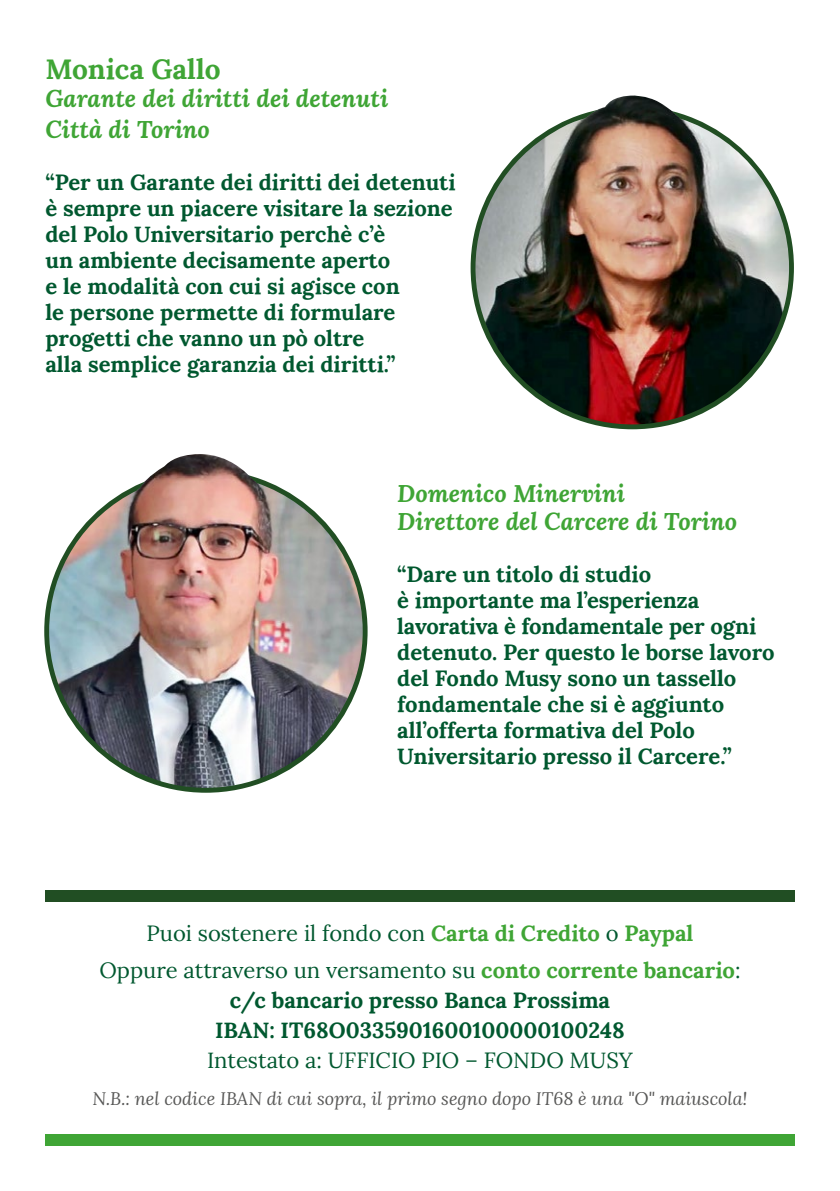
<style>
.page{position:relative;width:840px;height:1191px;background:#fff}
.page>*{position:absolute;margin:0;border:0;box-sizing:border-box;transform-origin:0 0}
.t1{font:700 28px "Lora";color:#3fa535}
.t2{font:italic 700 24px/31.2px "Lora";color:#3fa535}
.t3{font:700 22px/26px "Lora";color:#00582f}
.t4{font:22px/37.4px "Lora";color:#00582f;text-align:center}
.t5{font:italic 18px "Lora";color:#575756}
.s1{font-weight:700;color:#3fa535}
</style>
<div class="page">
<img style="left:475px;top:95px;width:313px;height:329px">
<img style="left:49px;top:454px;width:313px;height:334px">
<div style="left:45px;top:890px;width:749px;height:11px;background:#214e23"></div>
<div style="left:45px;top:1134px;width:749px;height:11px;background:#3fa535"></div>
<p class="t1" style="left:45px;top:45px;width:177px">Monica Gallo</p>
<p class="t2" style="left:45px;top:82px;width:344px">Garante dei diritti dei detenuti<br>Città di Torino</p>
<p class="t3" style="left:45px;top:167px;width:411px">“Per un Garante dei diritti dei detenuti è sempre un piacere visitare la sezione del Polo Universitario perchè c’è<br>un ambiente decisamente aperto<br>e le modalità con cui si agisce con<br>le persone permette di formulare progetti che vanno un pò oltre<br>alla semplice garanzia dei diritti.”</p>
<p class="t2" style="left:397px;top:479px;width:341px;line-height:28px">Domenico Minervini<br>Direttore del Carcere di Torino</p>
<p class="t3" style="left:397px;top:559px;width:378px">“Dare un titolo di studio<br>è importante ma l’esperienza lavorativa è fondamentale per ogni detenuto. Per questo le borse lavoro del Fondo Musy sono un tassello fondamentale che si è aggiunto all’offerta formativa del Polo<br>Universitario presso il Carcere.”</p>
<p class="t4" style="left:99px;top:912px;width:642px">Puoi sostenere il fondo con <span class="s1">Carta di Credito</span> o <span class="s1">Paypal<br></span>Oppure attraverso un versamento su <span class="s1">conto corrente bancario</span>:</p>
<p class="t3" style="left:215px;top:983px;width:411px;line-height:30px;text-align:center">c/c bancario presso Banca Prossima<br>IBAN: IT68O0335901600100000100248</p>
<p class="t4" style="left:207px;top:1040px;width:427px">Intestato a: UFFICIO PIO – FONDO MUSY</p>
<p class="t5" style="left:92px;top:1087px;width:656px">N.B.: nel codice IBAN di cui sopra, il primo segno dopo IT68 è una "O" maiuscola!</p>
</div>
